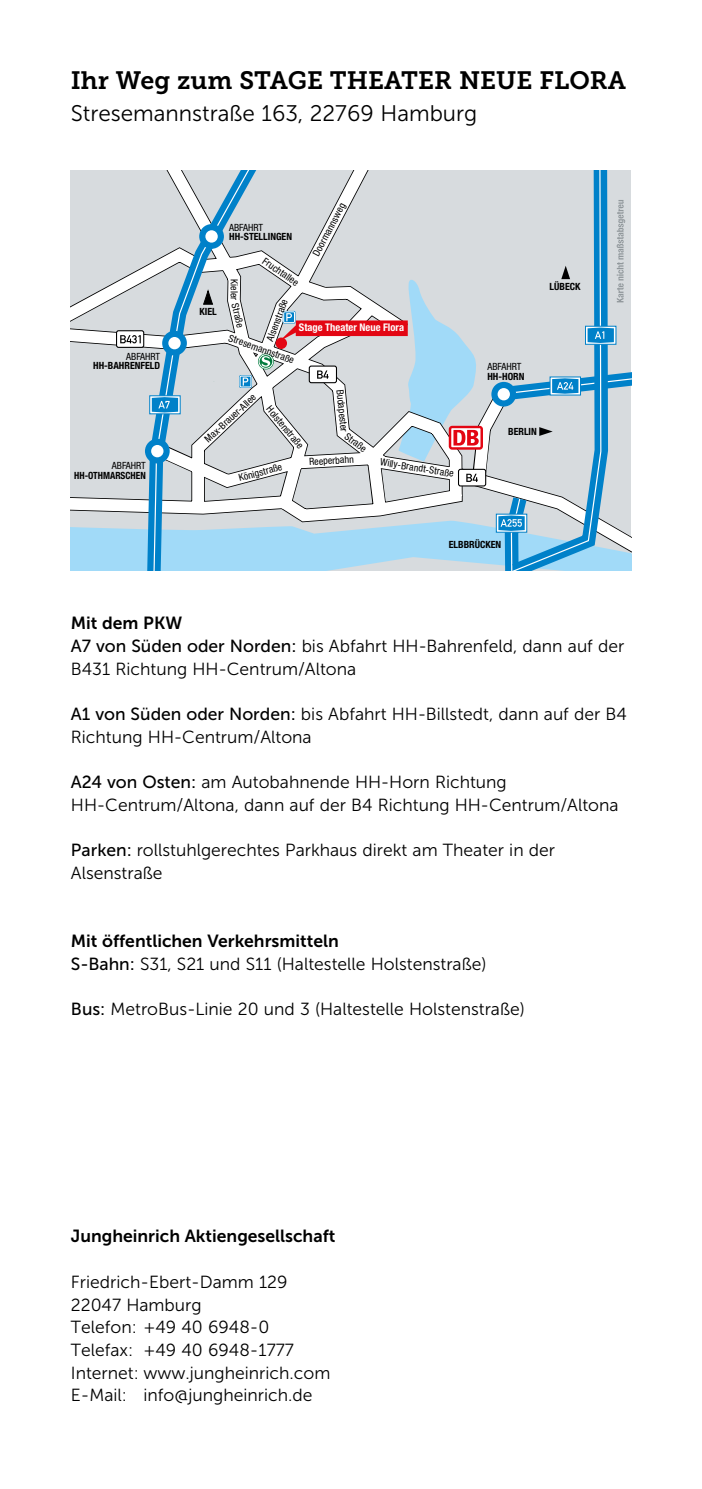
<style>
.page{position:relative;width:702px;height:1489px;background:#fff}
.page>*{position:absolute;margin:0;border:0;box-sizing:border-box;transform-origin:0 0}
.t1{font:25px "Museo JH Slab 700";color:#000}
.t2{font:22.5px "Museo JH Sans 300";color:#000}
.t3{font:17.5px/22.8px "Museo JH Sans 300";color:#000}
.t4{font:17.5px "Museo JH Sans 700";color:#000}
.t5{font:700 condensed 10.5px "Helvetica Neue";color:#fff}
.t6{font:condensed 10px "Helvetica Neue";color:#000}
.t7{font:700 condensed 10px "Helvetica Neue";color:#000}
.t8{font:700 condensed 10px "Helvetica Neue";color:#000;scale:.95 1}
.s1{font-family:"Museo JH Sans 500"}
</style>
<div class="page">
<svg style="left:71px;top:170px;width:560px;height:400px;background:#c4d3dd"></svg>
<div style="left:240px;top:375px;width:11px;height:12px;border:1px solid #fff"></div>
<h1 class="t1" style="left:71px;top:66px;width:556px">Ihr Weg zum STAGE THEATER NEUE FLORA</h1>
<p class="t2" style="left:71px;top:101px;width:408px">Stresemannstraße 163, 22769 Hamburg</p>
<p class="t6" style="left:126px;top:350px;width:35px">ABFAHRT</p>
<p class="t7" style="left:93px;top:359px;width:69px">HH-BAHRENFELD</p>
<p class="t7" style="left:199px;top:305px;width:19px">KIEL</p>
<p class="t6" style="left:310px;top:252px;width:60px;rotate:-62deg">Doormannsweg</p>
<p class="t6" style="left:229px;top:222px;width:35px">ABFAHRT</p>
<p class="t7" style="left:229px;top:231px;width:64px">HH-STELLINGEN</p>
<p class="t6" style="left:267px;top:255px;width:43px;rotate:35deg">Fruchtallee</p>
<p class="t6" style="left:240px;top:279px;width:23px;rotate:90deg">Kieler</p>
<p class="t6" style="left:241px;top:302px;width:26px;rotate:77deg">Straße</p>
<p class="t6" style="left:264px;top:339px;width:46px;rotate:-70deg">Alsenstraße</p>
<p class="t5" style="left:299px;top:319px;width:107px">Stage Theater Neue Flora</p>
<p class="t6" style="left:231px;top:331px;width:70px;rotate:20deg">Stresemannstraße</p>
<p class="t6" style="left:202px;top:436px;width:67px;rotate:-43deg">Max-Brauer-Allee</p>
<p class="t6" style="left:273px;top:403px;width:53px;rotate:51deg">Holstenstraße</p>
<p class="t6" style="left:346px;top:389px;width:44px;rotate:84deg">Budapester</p>
<p class="t6" style="left:349px;top:430px;width:26px;rotate:37deg">Straße</p>
<p class="t6" style="left:112px;top:460px;width:35px">ABFAHRT</p>
<p class="t8" style="left:74px;top:469px;width:77px">HH-OTHMARSCHEN</p>
<p class="t6" style="left:237px;top:472px;width:46px;rotate:-15deg">Königstraße</p>
<p class="t6" style="left:309px;top:456px;width:46px;rotate:-3deg">Reeperbahn</p>
<p class="t6" style="left:381px;top:456px;width:76px;rotate:9deg">Willy-Brandt-Straße</p>
<p class="t7" style="left:549px;top:280px;width:32px">LÜBECK</p>
<p class="t6" style="left:487px;top:361px;width:35px">ABFAHRT</p>
<p class="t7" style="left:487px;top:370px;width:39px">HH-HORN</p>
<p class="t7" style="left:508px;top:426px;width:30px">BERLIN</p>
<p class="t7" style="left:449px;top:538px;width:54px">ELBBRÜCKEN</p>
<p class="t4" style="left:71px;top:613px;width:113px">Mit dem PKW</p>
<p class="t3" style="left:71px;top:634px;width:555px"><span class="s1">A7 von Süden oder Norden:</span> bis Abfahrt HH-Bahrenfeld, dann auf der<br>B431 Richtung HH-Centrum/Altona</p>
<p class="t3" style="left:71px;top:702px;width:557px"><span class="s1">A1 von Süden oder Norden:</span> bis Abfahrt HH-Billstedt, dann auf der B4<br>Richtung HH-Centrum/Altona</p>
<p class="t3" style="left:71px;top:770px;width:549px"><span class="s1">A24 von Osten:</span> am Autobahnende HH-Horn Richtung<br>HH-Centrum/Altona, dann auf der B4 Richtung HH-Centrum/Altona</p>
<p class="t3" style="left:71px;top:839px;width:485px"><span class="s1">Parken:</span> rollstuhlgerechtes Parkhaus direkt am Theater in der<br>Alsenstraße</p>
<p class="t4" style="left:71px;top:931px;width:269px">Mit öffentlichen Verkehrsmitteln</p>
<p class="t3" style="left:71px;top:952px;width:417px"><span class="s1">S-Bahn:</span> S31, S21 und S11 (Haltestelle Holstenstraße)</p>
<p class="t3" style="left:71px;top:997px;width:455px"><span class="s1">Bus:</span> MetroBus-Linie 20 und 3 (Haltestelle Holstenstraße)</p>
<p class="t4" style="left:71px;top:1226px;width:266px">Jungheinrich Aktiengesellschaft</p>
<p class="t3" style="left:71px;top:1270px;width:261px">Friedrich-Ebert-Damm 129<br>22047 Hamburg<br>Telefon: +49 40 6948-0<br>Telefax: +49 40 6948-1777<br>Internet: www.jungheinrich.com<br>E-Mail: info@jungheinrich.de</p>
</div>
